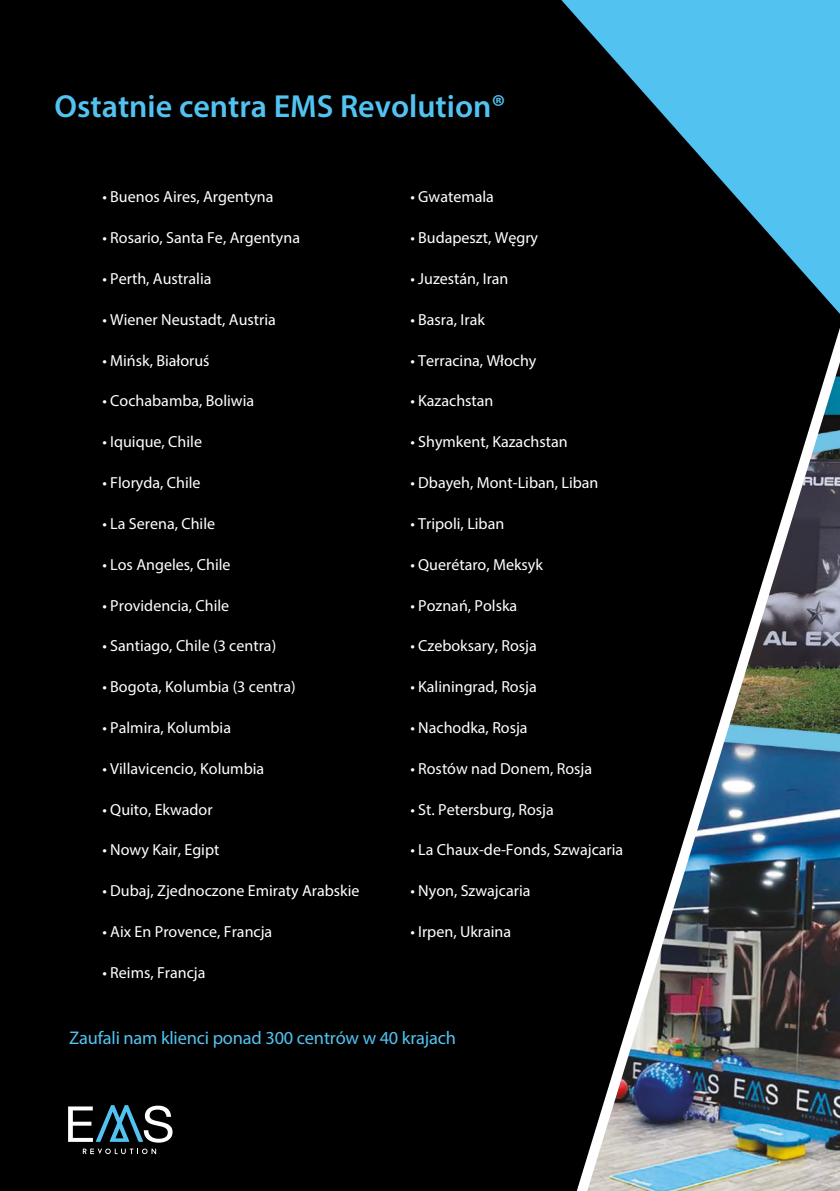
<style>
.page{position:relative;width:840px;height:1191px;background:#fff}
.page>*{position:absolute;margin:0;border:0;box-sizing:border-box;transform-origin:0 0}
.t1{font:600 32px "Myriad Pro";color:#52c3f1}
.t2{font:18.4px "Myriad Pro";letter-spacing:-.01em;color:#52c3f1}
.t3{font:16px "Myriad Pro";color:#fff}
</style>
<div class="page">
<div style="left:0;top:0;width:839px;height:1191px;background:#000"></div>
<img style="left:564px;top:0;width:275px;height:1191px">
<svg style="left:68px;top:1105px;width:104px;height:37px"></svg>
<svg style="left:83px;top:1148px;width:73px;height:6px"></svg>
<h1 class="t1" style="left:55px;top:86px;width:452px">Ostatnie centra EMS Revolution®</h1>
<p class="t3" style="left:102px;top:187px;width:172px">• Buenos Aires, Argentyna</p>
<p class="t3" style="left:102px;top:228px;width:199px">• Rosario, Santa Fe, Argentyna</p>
<p class="t3" style="left:102px;top:269px;width:110px">• Perth, Australia</p>
<p class="t3" style="left:102px;top:309px;width:175px">• Wiener Neustadt, Austria</p>
<p class="t3" style="left:102px;top:350px;width:109px">• Mińsk, Białoruś</p>
<p class="t3" style="left:102px;top:391px;width:153px">• Cochabamba, Boliwia</p>
<p class="t3" style="left:102px;top:432px;width:101px">• Iquique, Chile</p>
<p class="t3" style="left:102px;top:473px;width:100px">• Floryda, Chile</p>
<p class="t3" style="left:102px;top:513px;width:114px">• La Serena, Chile</p>
<p class="t3" style="left:102px;top:554px;width:130px">• Los Angeles, Chile</p>
<p class="t3" style="left:102px;top:595px;width:128px">• Providencia, Chile</p>
<p class="t3" style="left:102px;top:636px;width:175px">• Santiago, Chile (3 centra)</p>
<p class="t3" style="left:102px;top:677px;width:195px">• Bogota, Kolumbia (3 centra)</p>
<p class="t3" style="left:102px;top:717px;width:130px">• Palmira, Kolumbia</p>
<p class="t3" style="left:102px;top:758px;width:163px">• Villavicencio, Kolumbia</p>
<p class="t3" style="left:102px;top:799px;width:112px">• Quito, Ekwador</p>
<p class="t3" style="left:102px;top:840px;width:118px">• Nowy Kair, Egipt</p>
<p class="t3" style="left:102px;top:881px;width:258px">• Dubaj, Zjednoczone Emiraty Arabskie</p>
<p class="t3" style="left:102px;top:921px;width:171px">• Aix En Provence, Francja</p>
<p class="t3" style="left:102px;top:962px;width:105px">• Reims, Francja</p>
<p class="t3" style="left:410px;top:187px;width:85px">• Gwatemala</p>
<p class="t3" style="left:410px;top:228px;width:129px">• Budapeszt, Węgry</p>
<p class="t3" style="left:410px;top:269px;width:100px">• Juzestán, Iran</p>
<p class="t3" style="left:410px;top:309px;width:76px">• Basra, Irak</p>
<p class="t3" style="left:410px;top:350px;width:128px">• Terracina, Włochy</p>
<p class="t3" style="left:410px;top:391px;width:85px">• Kazachstan</p>
<p class="t3" style="left:410px;top:432px;width:159px">• Shymkent, Kazachstan</p>
<p class="t3" style="left:410px;top:473px;width:189px">• Dbayeh, Mont-Liban, Liban</p>
<p class="t3" style="left:410px;top:513px;width:95px">• Tripoli, Liban</p>
<p class="t3" style="left:410px;top:554px;width:134px">• Querétaro, Meksyk</p>
<p class="t3" style="left:410px;top:595px;width:108px">• Poznań, Polska</p>
<p class="t3" style="left:410px;top:636px;width:128px">• Czeboksary, Rosja</p>
<p class="t3" style="left:410px;top:677px;width:128px">• Kaliningrad, Rosja</p>
<p class="t3" style="left:410px;top:717px;width:119px">• Nachodka, Rosja</p>
<p class="t3" style="left:410px;top:758px;width:183px">• Rostów nad Donem, Rosja</p>
<p class="t3" style="left:410px;top:799px;width:145px">• St. Petersburg, Rosja</p>
<p class="t3" style="left:410px;top:840px;width:214px">• La Chaux-de-Fonds, Szwajcaria</p>
<p class="t3" style="left:410px;top:881px;width:122px">• Nyon, Szwajcaria</p>
<p class="t3" style="left:410px;top:921px;width:102px">• Irpen, Ukraina</p>
<p class="t2" style="left:69px;top:1026px;width:388px">Zaufali nam klienci ponad 300 centrów w 40 krajach</p>
</div>
